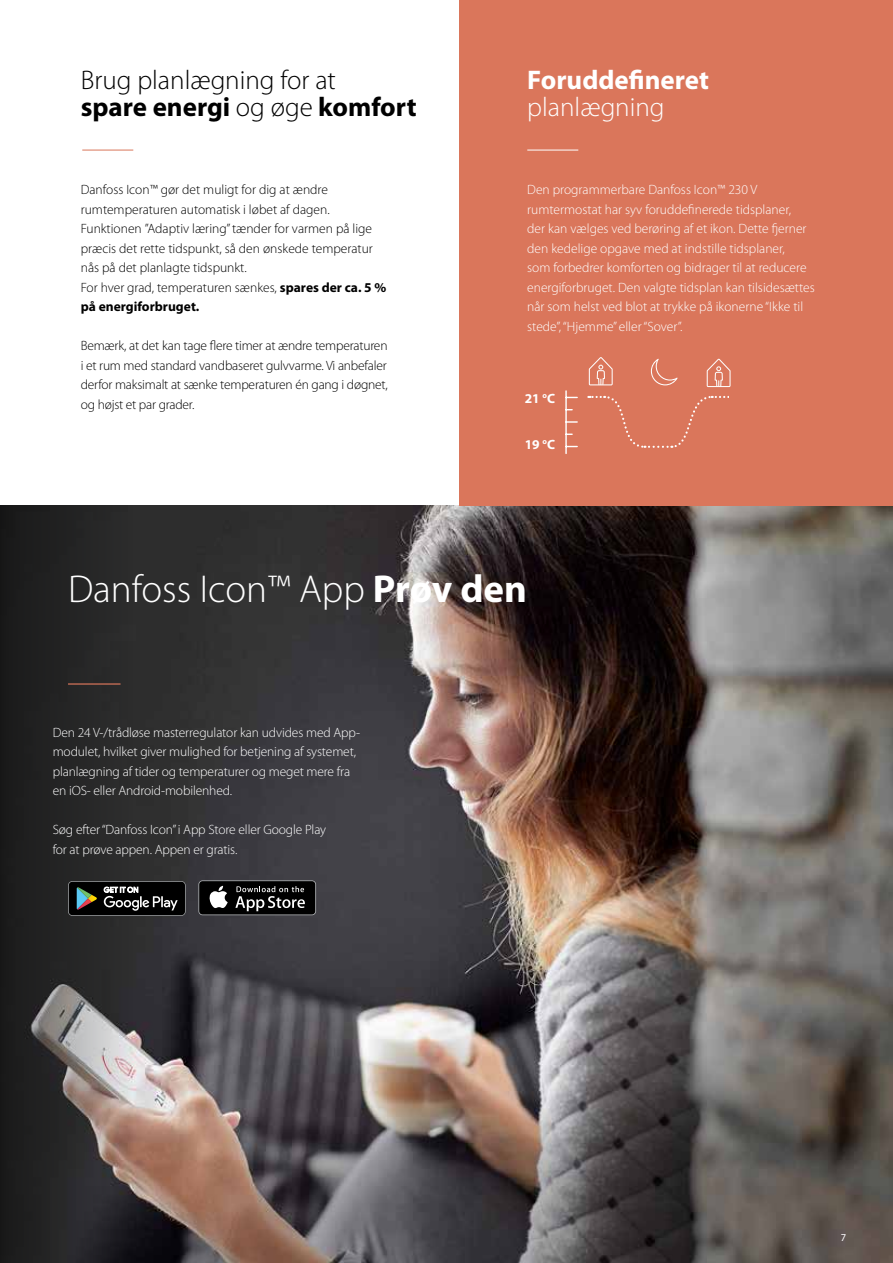
<style>
.page{position:relative;width:893px;height:1263px;background:#fff}
.page>*{position:absolute;margin:0;border:0;box-sizing:border-box;transform-origin:0 0}
.t1{font:300 39px "Myriad Pro";color:#fff}
.t2{font:300 27px/27px "Myriad Pro";color:#000}
.t3{font:700 27px "Myriad Pro";color:#fff}
.t4{font:300 27px "Myriad Pro";color:#fff}
.t5{font:300 13.5px/19.5px "Myriad Pro";color:#fff}
.t6{font:300 13.5px/19.5px "Myriad Pro";color:#000}
.t7{font:700 13.5px "Myriad Pro";color:#fff}
.t8{font:10.5px "Myriad Pro";color:#fff}
.s1{font-weight:700}
</style>
<div class="page">
<img style="left:133px;top:505px;width:760px;height:758px">
<svg style="left:0;top:505px;width:133px;height:758px;background:#313030"></svg>
<hr style="left:68px;top:683px;width:53px;height:2px;background:#da765b">
<hr style="left:82px;top:150px;width:51px;height:1px;background:#da765b">
<div style="left:459px;top:0;width:434px;height:505px;background:#da765b"></div>
<hr style="left:527px;top:150px;width:51px;height:1px;background:#fff">
<svg style="left:198px;top:880px;width:118px;height:35px"></svg>
<div style="left:199px;top:881px;width:116px;height:33px;background:#000;border-radius:3px"></div>
<svg style="left:209px;top:886px;width:19px;height:22px"></svg>
<svg style="left:235px;top:886px;width:70px;height:25px"></svg>
<svg style="left:68px;top:881px;width:118px;height:35px;background:#2d2f2e"></svg>
<hr style="left:565px;top:391px;width:2px;height:62px;background:#fff">
<svg style="left:567px;top:421px;width:10px;height:2px"></svg>
<svg style="left:589px;top:357px;width:24px;height:28px"></svg>
<svg style="left:651px;top:359px;width:27px;height:26px"></svg>
<svg style="left:707px;top:359px;width:24px;height:28px"></svg>
<svg style="left:588px;top:395px;width:141px;height:53px"></svg>
<h2 class="t2" style="left:81px;top:67px;width:337px">Brug planlægning for at<br><span class="s1">spare energi</span> og øge <span class="s1">komfort</span></h2>
<p class="t6" style="left:81px;top:180px;width:307px">Danfoss Icon™ gør det muligt for dig at ændre rumtemperaturen automatisk i løbet af dagen.<br>Funktionen ”Adaptiv læring” tænder for varmen på lige præcis det rette tidspunkt, så den ønskede temperatur nås på det planlagte tidspunkt.<br>For hver grad, temperaturen sænkes, <span class="s1">spares der ca. 5 % på energiforbruget.</span></p>
<p class="t6" style="left:81px;top:336px;width:308px;text-align:justify">Bemærk, at det kan tage flere timer at ændre temperaturen i et rum med standard vandbaseret gulvvarme. Vi anbefaler derfor maksimalt at sænke temperaturen én gang i døgnet, og højst et par grader.</p>
<h2 class="t3" style="left:527px;top:65px;width:183px">Foruddefineret</h2>
<h2 class="t4" style="left:527px;top:92px;width:139px">planlægning</h2>
<p class="t5" style="left:527px;top:180px;width:289px">Den programmerbare Danfoss Icon™ 230 V rumtermostat har syv foruddefinerede tidsplaner,<br>der kan vælges ved berøring af et ikon. Dette fjerner den kedelige opgave med at indstille tidsplaner,<br>som forbedrer komforten og bidrager til at reducere energiforbruget. Den valgte tidsplan kan tilsidesættes når som helst ved blot at trykke på ikonerne “Ikke til stede”, “Hjemme” eller “Sover”.</p>
<p class="t7" style="left:525px;top:391px;width:32px">21 <sup>o</sup>C</p>
<p class="t7" style="left:525px;top:437px;width:32px">19 <sup>o</sup>C</p>
<h1 class="t1" style="left:68px;top:568px;width:461px">Danfoss Icon™ App <span class="s1">Prøv den</span></h1>
<p class="t5" style="left:53px;top:723px;width:309px">Den 24 V-/trådløse masterregulator kan udvides med App&shy;modulet, hvilket giver mulighed for betjening af systemet, planlægning af tider og temperaturer og meget mere fra en iOS- eller Android-mobilenhed.</p>
<p class="t5" style="left:53px;top:820px;width:275px">Søg efter “Danfoss Icon” i App Store eller Google Play for at prøve appen. Appen er gratis.</p>
<p class="t8" style="left:841px;top:1232px;width:7px">7</p>
</div>
